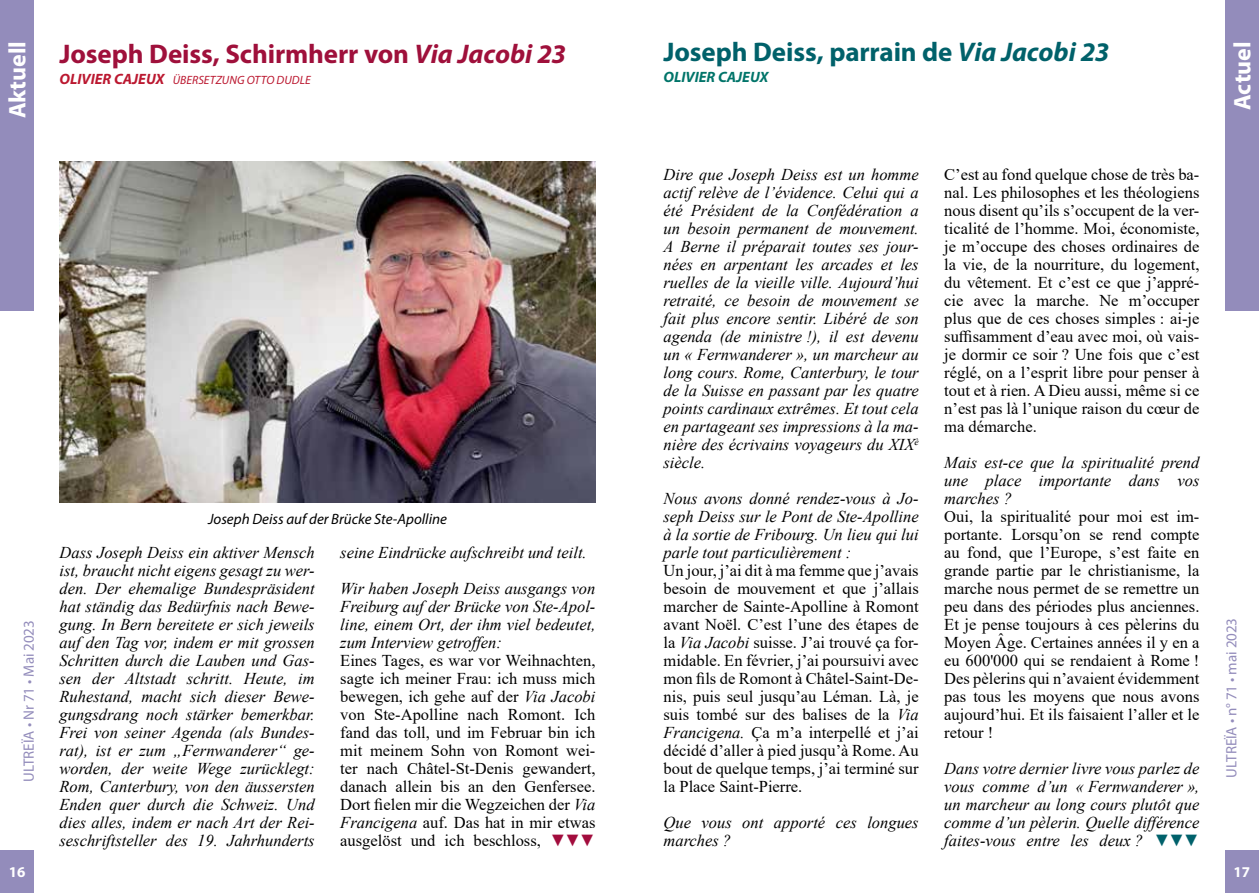
<style>
.page{position:relative;width:1259px;height:893px;background:#fff}
.page>*{position:absolute;margin:0;border:0;box-sizing:border-box;transform-origin:0 0}
.t1{font:700 27px "Myriad Pro";letter-spacing:-.005em;color:#9f103b}
.t2{font:700 27px "Myriad Pro";letter-spacing:-.005em;color:#00616a}
.t3{font:700 24px "Myriad Pro";color:#fff}
.t4{font:16.5px/18px "Times New Roman";color:#000;text-align:justify}
.t5{font:italic 16.5px/18px "Times New Roman";color:#000;text-align:justify}
.t6{font:15px "Myriad Pro";color:#938cbb}
.t7{font:italic 15px "Myriad Pro";color:#000}
.t8{font:italic 700 15px "Myriad Pro";color:#007469}
.t9{font:700 15px "Myriad Pro";color:#fff}
.t10{font:italic 12px "Myriad Pro";letter-spacing:.005em;color:#bb1830}
.s1{font-style:italic}
.s2{font-weight:700;font-size:15px}
.s3{font-style:normal;color:#00616b}
.s4{color:#a20c3d}
</style>
<div class="page">
<div style="left:1225px;top:0;width:34px;height:310px;background:#938cbb"></div>
<div style="left:1225px;top:850px;width:34px;height:43px;background:#938cbb"></div>
<div style="left:0;top:0;width:34px;height:310px;background:#938cbb"></div>
<div style="left:0;top:850px;width:34px;height:43px;background:#938cbb"></div>
<img style="left:60px;top:162px;width:535px;height:341px">
<h2 class="t3" style="left:2px;top:118px;width:79px;rotate:-90deg">Aktuell</h2>
<h1 class="t1" style="left:60px;top:36px;width:508px">Joseph Deiss, Schirmherr von <span class="s1">Via Jacobi 23</span></h1>
<p class="t10" style="left:60px;top:72px;width:253px"><span class="s2">OLIVIER CAJEUX</span> ÜBERSETZUNG OTTO DUDLE</p>
<h1 class="t2" style="left:663px;top:35px;width:447px">Joseph Deiss, parrain de <span class="s1">Via Jacobi 23</span></h1>
<p class="t8" style="left:663px;top:67px;width:106px">OLIVIER CAJEUX</p>
<h2 class="t3" style="left:1226px;top:110px;width:70px;rotate:-90deg">Actuel</h2>
<p class="t5" style="left:663px;top:165px;width:257px">Dire que Joseph Deiss est un homme actif relève de l’évidence. Celui qui a été Président de la Confédération a un besoin permanent de mouvement.<br>A Berne il préparait toutes ses jour&shy;nées en arpentant les arcades et les ruelles de la vieille ville. Aujourd’hui retraité, ce besoin de mouvement se fait plus encore sentir. Libéré de son agenda (de ministre !), il est devenu un « Fernwanderer », un marcheur au long cours. Rome, Canterbury, le tour de la Suisse en passant par les quatre points cardinaux extrêmes. Et tout cela en partageant ses impressions à la ma&shy;nière des écrivains voyageurs du XIX<sup>è </sup>siècle.</p>
<p class="t5" style="left:663px;top:489px;width:257px">Nous avons donné rendez-vous à Jo&shy;seph Deiss sur le Pont de Ste-Apolline à la sortie de Fribourg. Un lieu qui lui parle tout particulièrement :</p>
<p class="t4" style="left:663px;top:561px;width:257px">Un jour, j’ai dit à ma femme que j’avais besoin de mouvement et que j’allais marcher de Sainte-Apolline à Romont avant Noël. C’est l’une des étapes de la <span class="s1">Via Jacobi</span> suisse. J’ai trouvé ça for&shy;midable. En février, j’ai poursuivi avec mon fils de Romont à Châtel-Saint-De&shy;nis, puis seul jusqu’au Léman. Là, je suis tombé sur des balises de la <span class="s1">Via Francigena.</span> Ça m’a interpellé et j’ai décidé d’aller à pied jusqu’à Rome. Au bout de quelque temps, j’ai terminé sur la Place Saint-Pierre.</p>
<p class="t5" style="left:663px;top:813px;width:257px">Que vous ont apporté ces longues marches ?</p>
<p class="t4" style="left:944px;top:165px;width:257px">C’est au fond quelque chose de très ba&shy;nal. Les philosophes et les théologiens nous disent qu’ils s’occupent de la ver&shy;ticalité de l’homme. Moi, économiste, je m’occupe des choses ordinaires de la vie, de la nourriture, du logement, du vêtement. Et c’est ce que j’appré&shy;cie avec la marche. Ne m’occuper plus que de ces choses simples : ai-je suffisamment d’eau avec moi, où vais&shy;je dormir ce soir ? Une fois que c’est réglé, on a l’esprit libre pour penser à tout et à rien. A Dieu aussi, même si ce n’est pas là l’unique raison du cœur de ma démarche.</p>
<p class="t5" style="left:944px;top:453px;width:257px">Mais est-ce que la spiritualité prend une place importante dans vos marches ?</p>
<p class="t4" style="left:944px;top:507px;width:257px">Oui, la spiritualité pour moi est im&shy;portante. Lorsqu’on se rend compte au fond, que l’Europe, s’est faite en grande partie par le christianisme, la marche nous permet de se remettre un peu dans des périodes plus anciennes.<br>Et je pense toujours à ces pèlerins du Moyen Âge. Certaines années il y en a eu 600'000 qui se rendaient à Rome !<br>Des pèlerins qui n’avaient évidemment pas tous les moyens que nous avons aujourd’hui. Et ils faisaient l’aller et le retour !</p>
<p class="t5" style="left:944px;top:759px;width:257px">Dans votre dernier livre vous parlez de vous comme d’un « Fernwanderer », un marcheur au long cours plutôt que comme d’un pèlerin. Quelle différence faites-vous entre les deux ? <span class="s3">▼▼▼</span></p>
<p class="t7" style="left:208px;top:510px;width:240px">Joseph Deiss auf der Brücke Ste-Apolline</p>
<p class="t5" style="left:340px;top:534px;width:257px;line-height:36px">seine Eindrücke aufschreibt und teilt.<br>Wir haben Joseph Deiss ausgangs von</p>
<p class="t5" style="left:340px;top:597px;width:257px">Freiburg auf der Brücke von Ste-Apol&shy;line, einem Ort, der ihm viel bedeutet, zum Interview getroffen:</p>
<p class="t4" style="left:340px;top:651px;width:257px">Eines Tages, es war vor Weihnachten, sagte ich meiner Frau: ich muss mich bewegen, ich gehe auf der <span class="s1">Via Jacobi </span>von Ste-Apolline nach Romont. Ich fand das toll, und im Februar bin ich mit meinem Sohn von Romont wei&shy;ter nach Châtel-St-Denis gewandert, danach allein bis an den Genfersee.<br>Dort fielen mir die Wegzeichen der <span class="s1">Via Francigena</span> auf. Das hat in mir etwas ausgelöst und ich beschloss, <span class="s4">▼▼▼</span></p>
<p class="t5" style="left:60px;top:543px;width:257px">Dass Joseph Deiss ein aktiver Mensch ist, braucht nicht eigens gesagt zu wer&shy;den. Der ehemalige Bundespräsident hat ständig das Bedürfnis nach Bewe&shy;gung. In Bern bereitete er sich jeweils auf den Tag vor, indem er mit grossen Schritten durch die Lauben und Gas&shy;sen der Altstadt schritt. Heute, im Ruhestand, macht sich dieser Bewe&shy;gungsdrang noch stärker bemerkbar.<br>Frei von seiner Agenda (als Bundes&shy;rat), ist er zum „Fernwanderer“ ge&shy;worden, der weite Wege zurücklegt:<br>Rom, Canterbury, von den äussersten Enden quer durch die Schweiz. Und dies alles, indem er nach Art der Rei&shy;seschriftsteller des 19. Jahrhunderts</p>
<p class="t6" style="left:20px;top:782px;width:163px;rotate:-90deg">ULTREÏA • Nr 71 • Mai 2023</p>
<p class="t6" style="left:1222px;top:778px;width:161px;rotate:-90deg">ULTREÏA • n° 71 • mai 2023</p>
<p class="t9" style="left:9px;top:862px;width:18px">16</p>
<p class="t9" style="left:1233px;top:862px;width:18px">17</p>
</div>
